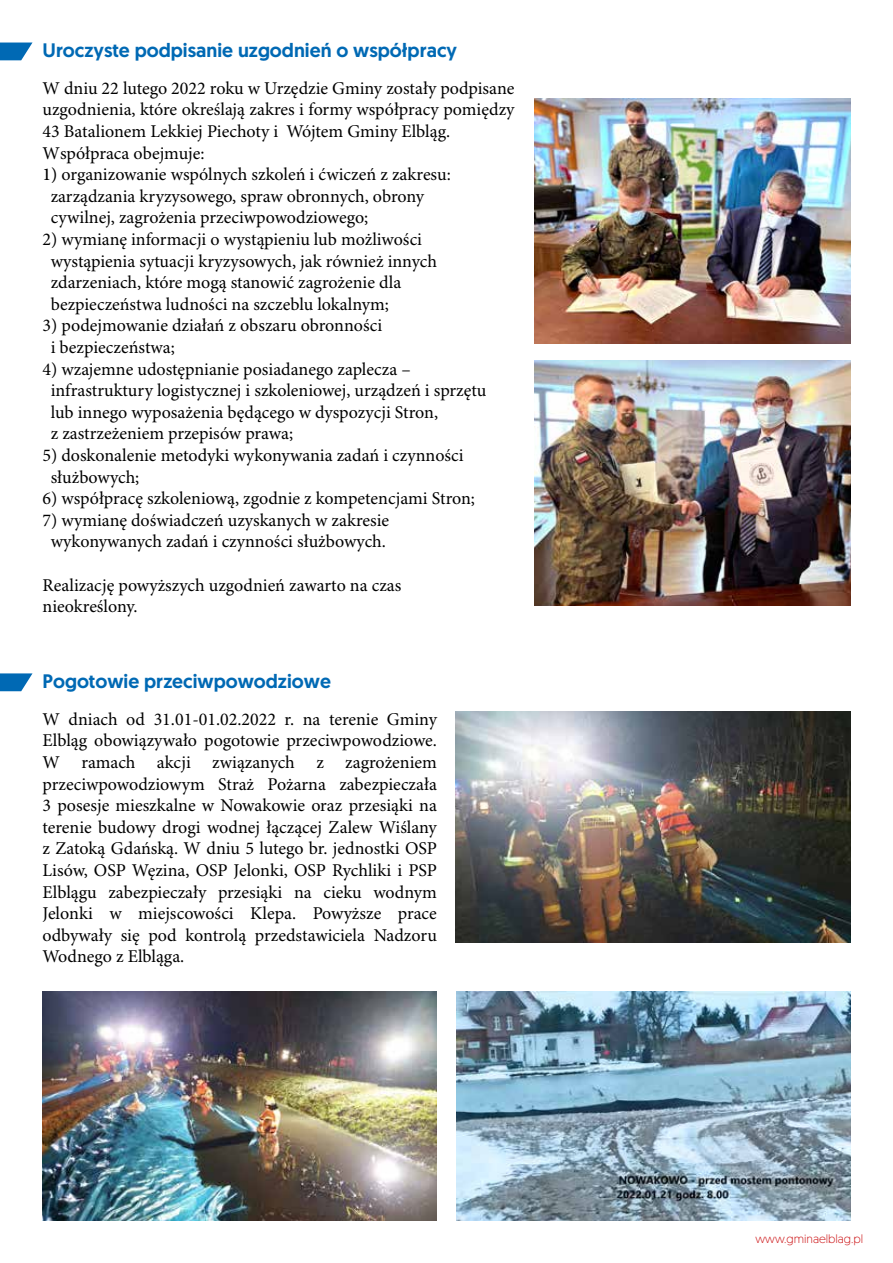
<style>
.page{position:relative;width:893px;height:1263px;background:#fff}
.page>*{position:absolute;margin:0;border:0;box-sizing:border-box;transform-origin:0 0}
.t1{font:500 19.5px "Geomanist";color:#0069b4}
.t2{font:18px/21.6px "Minion Pro";color:#000}
.t3{font:300 12px "Geomanist";color:#cd1719}
.s1{font-weight:500}
</style>
<div class="page">
<svg style="left:0;top:43px;width:32px;height:17px"></svg>
<svg style="left:0;top:673px;width:33px;height:18px"></svg>
<img style="left:455px;top:712px;width:395px;height:231px">
<img style="left:43px;top:991px;width:393px;height:229px">
<img style="left:456px;top:991px;width:394px;height:229px">
<img style="left:535px;top:99px;width:315px;height:245px">
<img style="left:535px;top:361px;width:315px;height:244px">
<p class="t1" style="left:43px;top:37px;width:416px">Uroczyste podpisanie uzgodnień o współpracy</p>
<p class="t2" style="left:43px;top:78px;width:473px">W dniu 22 lutego 2022 roku w Urzędzie Gminy zostały podpisane uzgodnienia, które określają zakres i formy współpracy pomiędzy 43 Batalionem Lekkiej Piechoty i Wójtem Gminy Elbląg.<br>Współpraca obejmuje:</p>
<p class="t2" style="left:51px;top:164px;width:402px;text-indent:-8px"><span class="s1">1)</span> organizowanie wspólnych szkoleń i ćwiczeń z zakresu: zarządzania kryzysowego, spraw obronnych, obrony cywilnej, zagrożenia przeciwpowodziowego;</p>
<p class="t2" style="left:51px;top:229px;width:388px;text-indent:-8px">2) wymianę informacji o wystąpieniu lub możliwości wystąpienia sytuacji kryzysowych, jak również innych zdarzeniach, które mogą stanowić zagrożenie dla bezpieczeństwa ludności na szczeblu lokalnym;</p>
<p class="t2" style="left:51px;top:316px;width:333px;text-indent:-8px">3) podejmowanie działań z obszaru obronności i bezpieczeństwa;</p>
<p class="t2" style="left:51px;top:359px;width:437px;text-indent:-8px">4) wzajemne udostępnianie posiadanego zaplecza – infrastruktury logistycznej i szkoleniowej, urządzeń i sprzętu lub innego wyposażenia będącego w dyspozycji Stron,<br>z zastrzeżeniem przepisów prawa;</p>
<p class="t2" style="left:51px;top:445px;width:415px;text-indent:-8px">5) doskonalenie metodyki wykonywania zadań i czynności służbowych;</p>
<p class="t2" style="left:43px;top:488px;width:434px">6) współpracę szkoleniową, zgodnie z kompetencjami Stron;</p>
<p class="t2" style="left:43px;top:510px;width:348px;text-align:center">7) wymianę doświadczeń uzyskanych w zakresie wykonywanych zadań i czynności służbowych.</p>
<p class="t2" style="left:43px;top:575px;width:360px">Realizację powyższych uzgodnień zawarto na czas nieokreślony.</p>
<p class="t1" style="left:43px;top:668px;width:290px">Pogotowie przeciwpowodziowe</p>
<p class="t2" style="left:43px;top:709px;width:396px;text-align:justify">W dniach od 31.01-01.02.2022 r. na terenie Gminy Elbląg obowiązywało pogotowie przeciwpowodziowe.<br>W ramach akcji związanych z zagrożeniem przeciwpowodziowym Straż Pożarna zabezpieczała 3 posesje mieszkalne w Nowakowie oraz przesiąki na terenie budowy drogi wodnej łączącej Zalew Wiślany z Zatoką Gdańską. W dniu 5 lutego br. jednostki OSP Lisów, OSP Węzina, OSP Jelonki, OSP Rychliki i PSP Elblągu zabezpieczały przesiąki na cieku wodnym Jelonki w miejscowości Klepa. Powyższe prace odbywały się pod kontrolą przedstawiciela Nadzoru Wodnego z Elbląga.</p>
<p class="t3" style="left:756px;top:1231px;width:109px">www.gminaelblag.pl</p>
</div>
